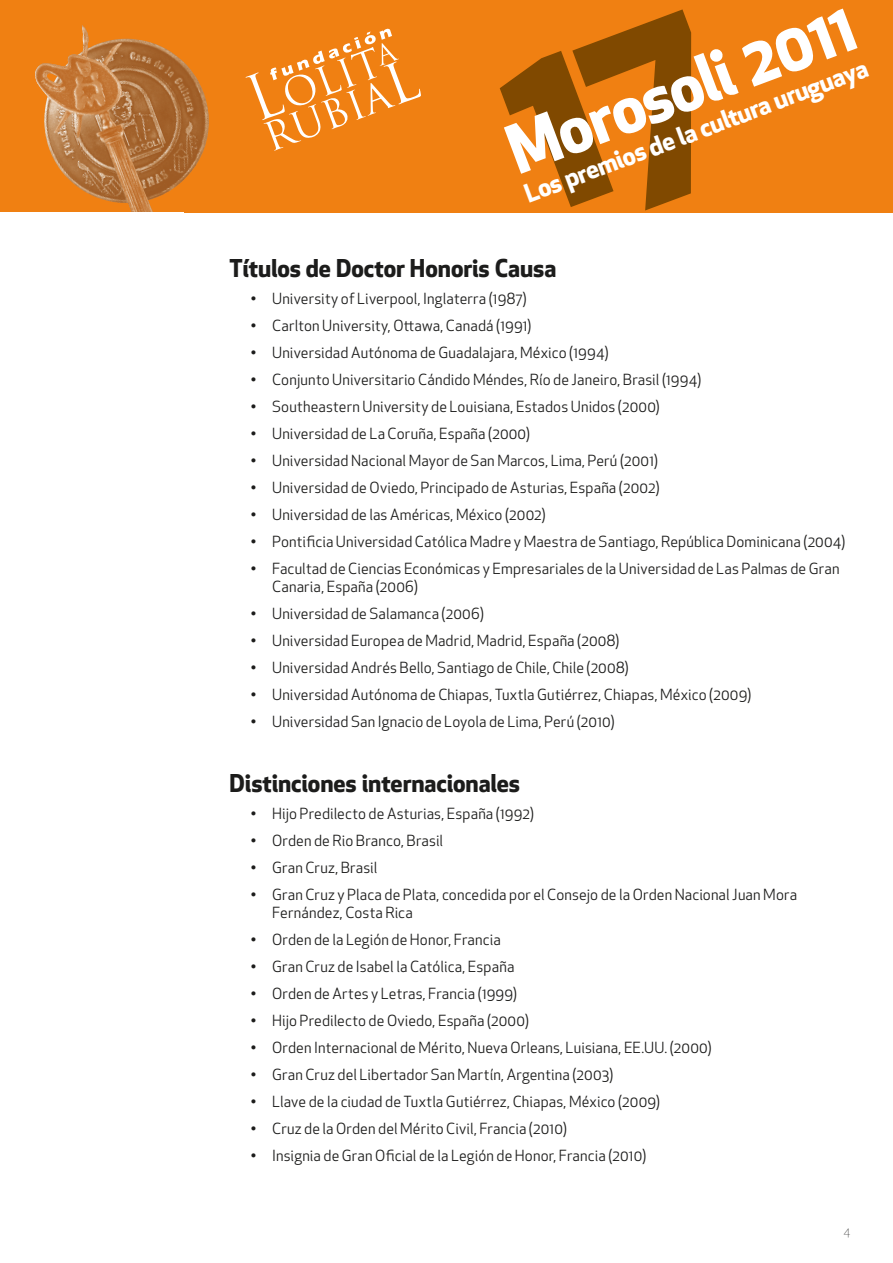
<style>
.page{position:relative;width:893px;height:1263px;background:#fff}
.page>*{position:absolute;margin:0;border:0;box-sizing:border-box;transform-origin:0 0}
.t1{font:700 65.85px "Apex New";color:#fff}
.t2{font:700 25.05px "Apex New";color:#fff}
.subtítulo{font:700 24px "Apex New";letter-spacing:-.005em;color:#1c1c1b}
.lista{font:15px/18px "Apex New";letter-spacing:.01em;color:#1c1c1b}
.t3{font:300 12px "Apex New";color:#1c1c1b}
</style>
<div class="page">
<div style="left:0;top:0;width:893px;height:212px;background:#f08012"></div>
<img style="left:155px;top:44px;width:54px;height:169px">
<img style="left:35px;top:25px;width:120px;height:187px">
<div style="left:0;top:212px;width:183px;height:1051px;background:#fff"></div>
<svg style="left:500px;top:9px;width:191px;height:201px"></svg>
<svg style="left:245px;top:28px;width:176px;height:123px"></svg>
<h1 class="t1" style="left:493px;top:109px;width:368px;rotate:-21deg">Morosoli 2011</h1>
<h2 class="t2" style="left:520px;top:179px;width:366px;rotate:-21deg">Los premios de la cultura uruguaya</h2>
<p class="subtítulo" style="left:230px;top:251px;width:328px">Títulos de Doctor Honoris Causa</p>
<p class="lista" style="left:251px;top:290px;width:277px">• University of Liverpool, Inglaterra (1987)</p>
<p class="lista" style="left:251px;top:317px;width:282px">• Carlton University, Ottawa, Canadá (1991)</p>
<p class="lista" style="left:251px;top:344px;width:359px">• Universidad Autónoma de Guadalajara, México (1994)</p>
<p class="lista" style="left:251px;top:371px;width:452px">• Conjunto Universitario Cándido Méndes, Río de Janeiro, Brasil (1994)</p>
<p class="lista" style="left:251px;top:398px;width:410px">• Southeastern University de Louisiana, Estados Unidos (2000)</p>
<p class="lista" style="left:251px;top:425px;width:281px">• Universidad de La Coruña, España (2000)</p>
<p class="lista" style="left:251px;top:452px;width:409px">• Universidad Nacional Mayor de San Marcos, Lima, Perú (2001)</p>
<p class="lista" style="left:251px;top:479px;width:410px">• Universidad de Oviedo, Principado de Asturias, España (2002)</p>
<p class="lista" style="left:251px;top:506px;width:296px">• Universidad de las Américas, México (2002)</p>
<p class="lista" style="left:251px;top:533px;width:596px">• Pontificia Universidad Católica Madre y Maestra de Santiago, República Dominicana (2004)</p>
<p class="lista" style="left:272px;top:560px;width:569px;text-indent:-21px">• Facultad de Ciencias Económicas y Empresariales de la Universidad de Las Palmas de Gran<br>Canaria, España (2006)</p>
<p class="lista" style="left:251px;top:605px;width:234px">• Universidad de Salamanca (2006)</p>
<p class="lista" style="left:251px;top:632px;width:370px">• Universidad Europea de Madrid, Madrid, España (2008)</p>
<p class="lista" style="left:251px;top:659px;width:379px">• Universidad Andrés Bello, Santiago de Chile, Chile (2008)</p>
<p class="lista" style="left:251px;top:686px;width:502px">• Universidad Autónoma de Chiapas, Tuxtla Gutiérrez, Chiapas, México (2009)</p>
<p class="lista" style="left:251px;top:713px;width:365px">• Universidad San Ignacio de Loyola de Lima, Perú (2010)</p>
<p class="subtítulo" style="left:230px;top:766px;width:292px">Distinciones internacionales</p>
<p class="lista" style="left:251px;top:805px;width:285px">• Hijo Predilecto de Asturias, España (1992)</p>
<p class="lista" style="left:251px;top:832px;width:194px">• Orden de Rio Branco, Brasil</p>
<p class="lista" style="left:251px;top:859px;width:128px">• Gran Cruz, Brasil</p>
<p class="lista" style="left:272px;top:886px;width:526px;text-indent:-21px">• Gran Cruz y Placa de Plata, concedida por el Consejo de la Orden Nacional Juan Mora<br>Fernández, Costa Rica</p>
<p class="lista" style="left:251px;top:931px;width:251px">• Orden de la Legión de Honor, Francia</p>
<p class="lista" style="left:251px;top:958px;width:265px">• Gran Cruz de Isabel la Católica, España</p>
<p class="lista" style="left:251px;top:985px;width:268px">• Orden de Artes y Letras, Francia (1999)</p>
<p class="lista" style="left:251px;top:1012px;width:280px">• Hijo Predilecto de Oviedo, España (2000)</p>
<p class="lista" style="left:251px;top:1039px;width:462px">• Orden Internacional de Mérito, Nueva Orleans, Luisiana, EE.UU. (2000)</p>
<p class="lista" style="left:251px;top:1066px;width:364px">• Gran Cruz del Libertador San Martín, Argentina (2003)</p>
<p class="lista" style="left:251px;top:1093px;width:411px">• Llave de la ciudad de Tuxtla Gutiérrez, Chiapas, México (2009)</p>
<p class="lista" style="left:251px;top:1120px;width:317px">• Cruz de la Orden del Mérito Civil, Francia (2010)</p>
<p class="lista" style="left:251px;top:1147px;width:397px">• Insignia de Gran Oficial de la Legión de Honor, Francia (2010)</p>
<p class="t3" style="left:843px;top:1224px;width:8px">4</p>
</div>
